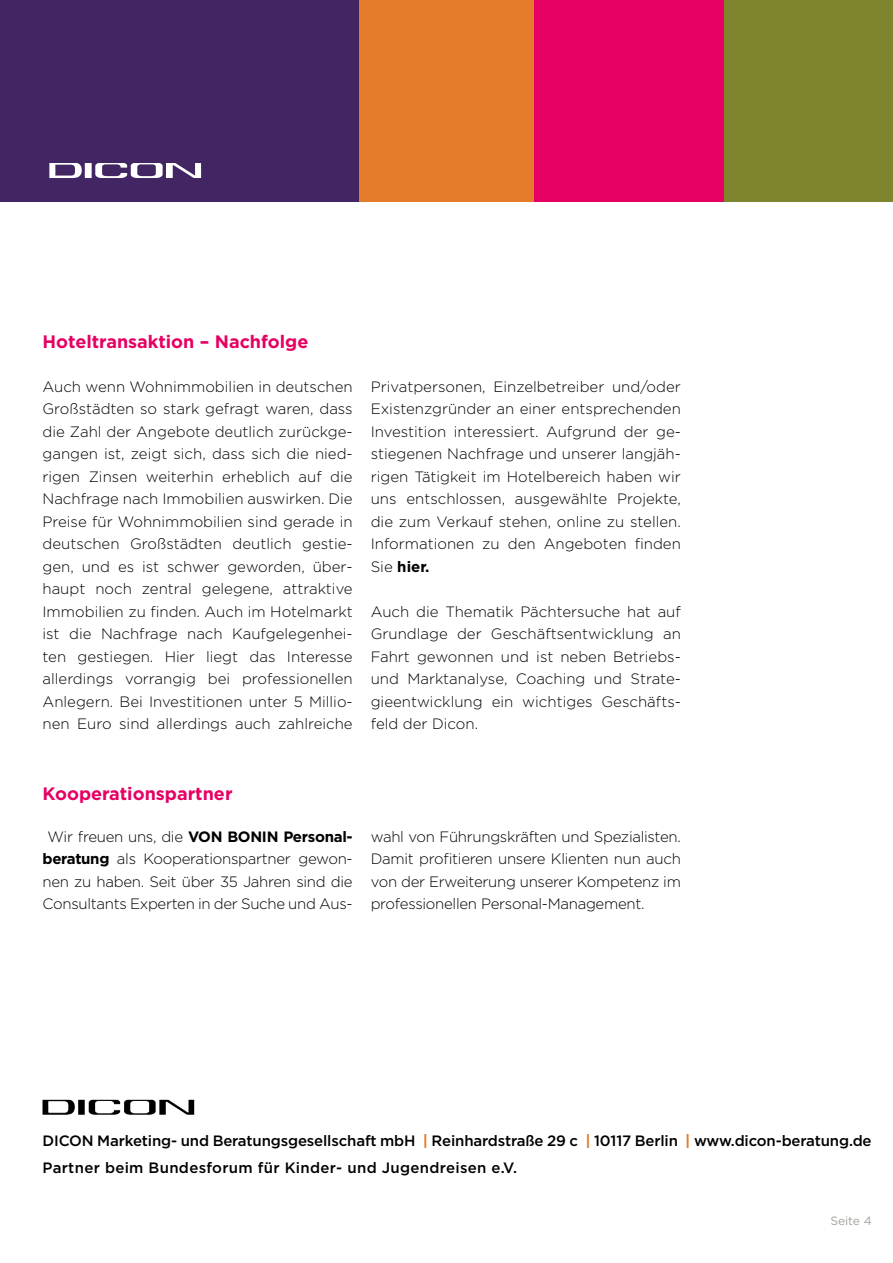
<style>
.page{position:relative;width:893px;height:1263px;background:#fff}
.page>*{position:absolute;margin:0;border:0;box-sizing:border-box;transform-origin:0 0}
.t1{font:700 18px "Gotham";color:#e60063}
.t2{font:300 15px/22.5px "Gotham";letter-spacing:-.02em;color:#000;text-align:justify}
.t3{font:500 15px/27px "Gotham";letter-spacing:-.01em;color:#000}
.t4{font:12px "Gotham";color:#a3a39b}
.s1{font-weight:700}
.s2{font-weight:700;color:#e37b2b}
</style>
<div class="page">
<div style="left:346px;top:0;width:194px;height:201px;background:#e37b2b"></div>
<div style="left:534px;top:0;width:191px;height:201px;background:#e60063"></div>
<div style="left:724px;top:0;width:169px;height:201px;background:#7e852e"></div>
<div style="left:0;top:0;width:358px;height:201px;background:#422563"></div>
<img style="left:166px;top:163px;width:29px;height:15px">
<img style="left:159px;top:1100px;width:29px;height:15px">
<p class="t1" style="left:43px;top:330px;width:267px">Hoteltransaktion – Nachfolge</p>
<p class="t2" style="left:43px;top:375px;width:312px">Auch wenn Wohnimmobilien in deutschen Großstädten so stark gefragt waren, dass die Zahl der Angebote deutlich zurückge&shy;gangen ist, zeigt sich, dass sich die nied&shy;rigen Zinsen weiterhin erheblich auf die Nachfrage nach Immobilien auswirken. Die Preise für Wohnimmobilien sind gerade in deutschen Großstädten deutlich gestie&shy;gen, und es ist schwer geworden, über&shy;haupt noch zentral gelegene, attraktive Immobilien zu finden. Auch im Hotelmarkt ist die Nachfrage nach Kaufgelegenhei&shy;ten gestiegen. Hier liegt das Interesse allerdings vorrangig bei professionellen Anlegern. Bei Investitionen unter 5 Millio&shy;nen Euro sind allerdings auch zahlreiche</p>
<p class="t2" style="left:371px;top:375px;width:312px">Privatpersonen, Einzelbetreiber und/oder Existenzgründer an einer entsprechenden Investition interessiert. Aufgrund der ge&shy;stiegenen Nachfrage und unserer langjäh&shy;rigen Tätigkeit im Hotelbereich haben wir uns entschlossen, ausgewählte Projekte, die zum Verkauf stehen, online zu stellen.<br>Informationen zu den Angeboten finden Sie <span class="s1">hier.</span></p>
<p class="t2" style="left:371px;top:600px;width:312px">Auch die Thematik Pächtersuche hat auf Grundlage der Geschäftsentwicklung an Fahrt gewonnen und ist neben Betriebs&shy;und Marktanalyse, Coaching und Strate&shy;gieentwicklung ein wichtiges Geschäfts&shy;feld der Dicon.</p>
<p class="t1" style="left:43px;top:781px;width:192px">Kooperationspartner</p>
<p class="t2" style="left:43px;top:825px;width:312px;text-align:center">Wir freuen uns, die <span class="s1">VON BONIN Personal&shy;beratung</span> als Kooperationspartner gewon&shy;nen zu haben. Seit über 35 Jahren sind die Consultants Experten in der Suche und Aus-</p>
<p class="t2" style="left:371px;top:825px;width:312px">wahl von Führungskräften und Spezialisten.<br>Damit profitieren unsere Klienten nun auch von der Erweiterung unserer Kompetenz im professionellen Personal-Management.</p>
<p class="t3" style="left:43px;top:1127px;width:831px">DICON Marketing- und Beratungsgesellschaft mbH <span class="s2">|</span> Reinhardstraße 29 c <span class="s2">|</span> 10117 Berlin <span class="s2">|</span> www.dicon-beratung.de<br>Partner beim Bundesforum für Kinder- und Jugendreisen e.V.</p>
<p class="t4" style="left:830px;top:1213px;width:43px">Seite 4</p>
</div>
